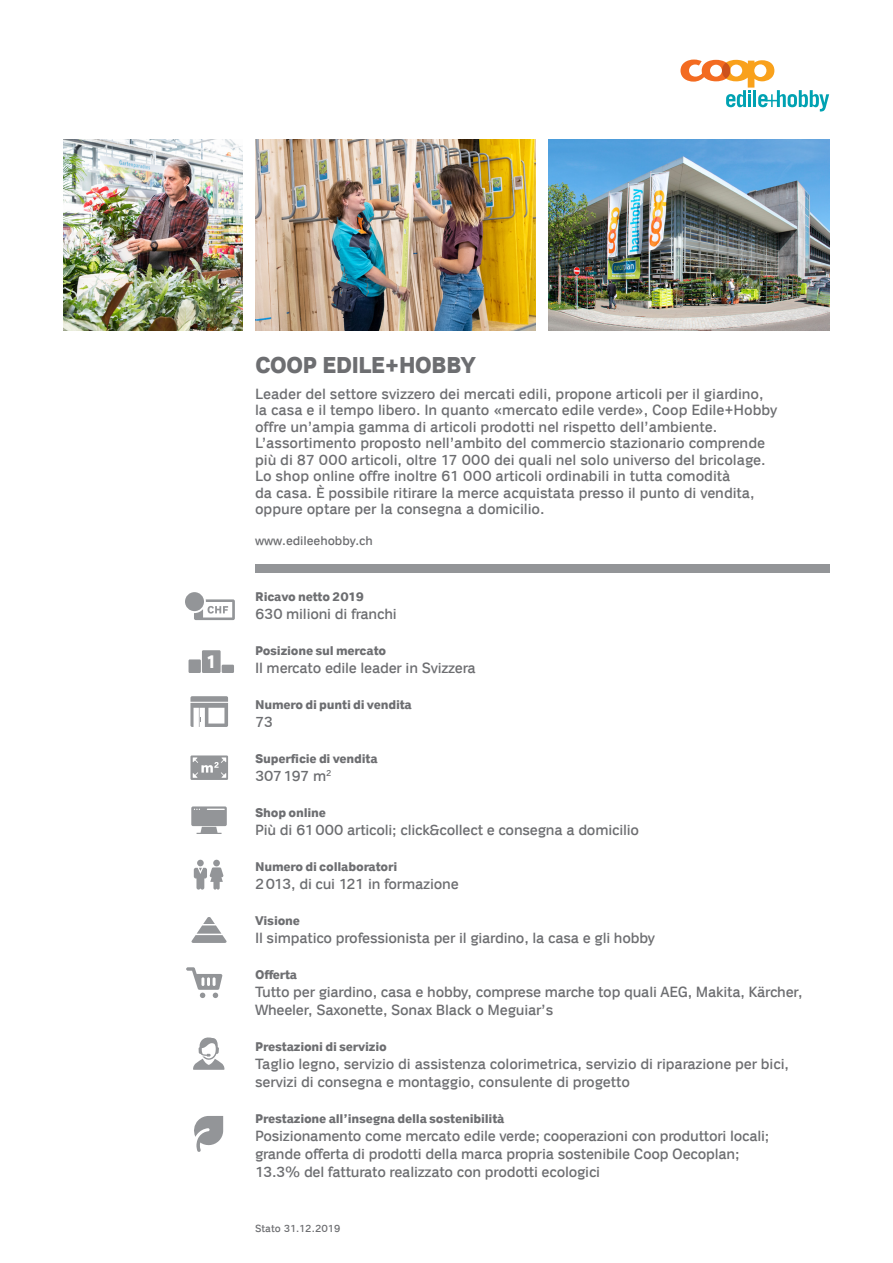
<style>
.page{position:relative;width:893px;height:1263px;background:#fff}
.page>*{position:absolute;margin:0;border:0;box-sizing:border-box;transform-origin:0 0}
.t1{font:700 23.25px "Coop";letter-spacing:-.04em;color:#6d6e71}
.t2{font:700 18.75px "Coop";color:#fff;scale:.86 1}
.t3{font:15px/16.5px "Coop";letter-spacing:-.01em;color:#6d6e71}
.t4{font:700 12.75px "Coop";letter-spacing:-.015em;color:#6d6e71}
.t5{font:12.75px "Coop";letter-spacing:-.005em;color:#6d6e71}
.t6{font:10.5px "Coop";color:#6d6e71}
</style>
<div class="page">
<svg style="left:194px;top:599px;width:41px;height:21px"></svg>
<div style="left:185px;top:592px;width:19px;height:19px;background:#939598;border-radius:50%"></div>
<div style="left:202px;top:650px;width:19px;height:23px;background:#939598"></div>
<div style="left:222px;top:665px;width:12px;height:8px;background:#939598"></div>
<div style="left:189px;top:659px;width:12px;height:14px;background:#939598"></div>
<svg style="left:190px;top:696px;width:38px;height:31px"></svg>
<div style="left:190px;top:755px;width:38px;height:25px;background:#939598"></div>
<svg style="left:193px;top:757px;width:33px;height:21px"></svg>
<div style="left:191px;top:806px;width:36px;height:20px;background:#939598;border-radius:2px"></div>
<svg style="left:207px;top:809px;width:18px;height:1px"></svg>
<svg style="left:197px;top:827px;width:25px;height:7px"></svg>
<svg style="left:194px;top:860px;width:30px;height:30px"></svg>
<svg style="left:191px;top:917px;width:36px;height:26px"></svg>
<svg style="left:186px;top:967px;width:36px;height:31px"></svg>
<svg style="left:193px;top:1037px;width:31px;height:33px"></svg>
<svg style="left:194px;top:1116px;width:29px;height:36px"></svg>
<div style="left:255px;top:564px;width:574px;height:9px;background:#939598"></div>
<svg style="left:680px;top:60px;width:149px;height:52px"></svg>
<img style="left:64px;top:139px;width:178px;height:192px">
<img style="left:255px;top:139px;width:281px;height:192px">
<img style="left:548px;top:139px;width:281px;height:192px">
<p class="t2" style="left:206px;top:651px;width:14px">1</p>
<h1 class="t1" style="left:255px;top:352px;width:222px">COOP EDILE+HOBBY</h1>
<p class="t3" style="left:255px;top:385px;width:524px">Leader del settore svizzero dei mercati edili, propone articoli per il giardino, la casa e il tempo libero. In quanto «mercato edile verde», Coop Edile+Hobby offre un’ampia gamma di articoli prodotti nel rispetto dell’ambiente.<br>L’assortimento proposto nell’ambito del commercio stazionario comprende più di 87 000 articoli, oltre 17 000 dei quali nel solo universo del bricolage.<br>Lo shop online offre inoltre 61 000 articoli ordinabili in tutta comodità<br>da casa. È possibile ritirare la merce acquistata presso il punto di vendita, oppure optare per la consegna a domicilio.</p>
<p class="t5" style="left:255px;top:534px;width:119px">www.edileehobby.ch</p>
<p class="t4" style="left:255px;top:589px;width:111px">Ricavo netto 2019</p>
<p class="t3" style="left:255px;top:606px;width:143px">630 milioni di franchi</p>
<p class="t4" style="left:255px;top:643px;width:133px">Posizione sul mercato</p>
<p class="t3" style="left:255px;top:660px;width:222px">Il mercato edile leader in Svizzera</p>
<p class="t4" style="left:255px;top:697px;width:158px">Numero di punti di vendita</p>
<p class="t3" style="left:255px;top:714px;width:19px">73</p>
<p class="t4" style="left:255px;top:751px;width:124px">Superficie di vendita</p>
<p class="t3" style="left:255px;top:768px;width:78px">307197 m<sup>2</sup></p>
<p class="t4" style="left:255px;top:805px;width:73px">Shop online</p>
<p class="t3" style="left:255px;top:822px;width:385px">Più di 61000 articoli; click&amp;collect e consegna a domicilio</p>
<p class="t4" style="left:255px;top:859px;width:144px">Numero di collaboratori</p>
<p class="t3" style="left:255px;top:876px;width:205px">2013, di cui 121 in formazione</p>
<p class="t4" style="left:255px;top:913px;width:47px">Visione</p>
<p class="t3" style="left:255px;top:930px;width:401px">Il simpatico professionista per il giardino, la casa e gli hobby</p>
<p class="t4" style="left:255px;top:967px;width:44px">Offerta</p>
<p class="t3" style="left:255px;top:983px;width:549px;line-height:18px">Tutto per giardino, casa e hobby, comprese marche top quali AEG, Makita, Kärcher,<br>Wheeler, Saxonette, Sonax Black o Meguiar’s</p>
<p class="t4" style="left:255px;top:1039px;width:133px">Prestazioni di servizio</p>
<p class="t3" style="left:255px;top:1055px;width:535px;line-height:18px">Taglio legno, servizio di assistenza colorimetrica, servizio di riparazione per bici, servizi di consegna e montaggio, consulente di progetto</p>
<p class="t4" style="left:255px;top:1111px;width:251px">Prestazione all’insegna della sostenibilità</p>
<p class="t3" style="left:255px;top:1127px;width:516px;line-height:18px">Posizionamento come mercato edile verde; cooperazioni con produttori locali; grande offerta di prodotti della marca propria sostenibile Coop Oecoplan;<br>13.3% del fatturato realizzato con prodotti ecologici</p>
<p class="t6" style="left:255px;top:1223px;width:87px">Stato 31.12.2019</p>
</div>
